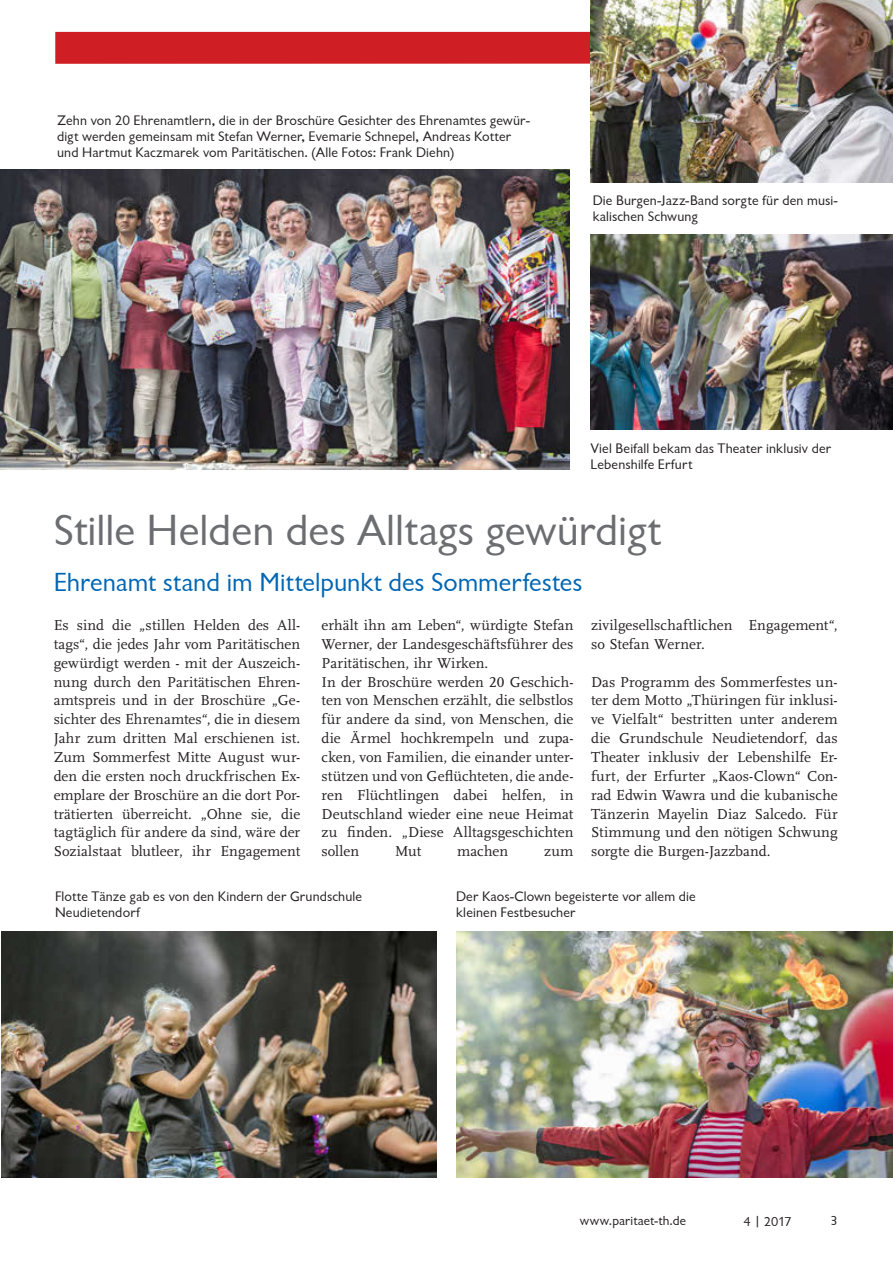
<style>
.page{position:relative;width:893px;height:1263px;background:#fff}
.page>*{position:absolute;margin:0;border:0;box-sizing:border-box;transform-origin:0 0}
.Antwort{font:45px "Chantilly";color:#6c6d70}
.Headline{font:27px "Chantilly";color:#0166b3}
.Copy{font:15px/18.9px "Scala LF";letter-spacing:.005em;color:#231f20;text-align:justify}
.BU{font:14.25px/15.8px "Chantilly";letter-spacing:.01em;color:#231f20}
.t1{font:13.5px "Chantilly";letter-spacing:.015em;color:#231f20}
</style>
<div class="page">
<div style="left:55px;top:32px;width:838px;height:32px;background:#d01e25"></div>
<img style="left:0;top:169px;width:570px;height:300px">
<img style="left:2px;top:931px;width:434px;height:247px">
<img style="left:590px;top:234px;width:303px;height:195px">
<img style="left:457px;top:931px;width:436px;height:247px">
<img style="left:590px;top:0;width:303px;height:183px">
<p class="BU" style="left:57px;top:113px;width:474px">Zehn von 20 Ehrenamtlern, die in der Broschüre Gesichter des Ehrenamtes gewür&shy;digt werden gemeinsam mit Stefan Werner, Evemarie Schnepel, Andreas Kotter und Hartmut Kaczmarek vom Paritätischen. (Alle Fotos: Frank Diehn)</p>
<p class="BU" style="left:593px;top:193px;width:246px">Die Burgen-Jazz-Band sorgte für den musi&shy;kalischen Schwung</p>
<p class="BU" style="left:590px;top:441px;width:242px">Viel Beifall bekam das Theater inklusiv der<br>Lebenshilfe Erfurt</p>
<p class="Antwort" style="left:54px;top:506px;width:609px">Stille Helden des Alltags gewürdigt</p>
<p class="Headline" style="left:54px;top:567px;width:530px">Ehrenamt stand im Mittelpunkt des Sommerfestes</p>
<p class="Copy" style="left:54px;top:616px;width:248px">Es sind die „stillen Helden des All&shy;tags“, die jedes Jahr vom Paritätischen gewürdigt werden - mit der Auszeich&shy;nung durch den Paritätischen Ehren&shy;amtspreis und in der Broschüre „Ge&shy;sichter des Ehrenamtes“, die in diesem Jahr zum dritten Mal erschienen ist.<br>Zum Sommerfest Mitte August wur&shy;den die ersten noch druckfrischen Ex&shy;emplare der Broschüre an die dort Por&shy;trätierten überreicht. „Ohne sie, die tagtäglich für andere da sind, wäre der Sozialstaat blutleer, ihr Engagement</p>
<p class="Copy" style="left:322px;top:616px;width:253px">erhält ihn am Leben“, würdigte Stefan Werner, der Landesgeschäftsführer des Paritätischen, ihr Wirken.</p>
<p class="Copy" style="left:322px;top:672px;width:253px">In der Broschüre werden 20 Geschich&shy;ten von Menschen erzählt, die selbstlos für andere da sind, von Menschen, die die Ärmel hochkrempeln und zupa&shy;cken, von Familien, die einander unter&shy;stützen und von Geflüchteten, die ande&shy;ren Flüchtlingen dabei helfen, in Deutschland wieder eine neue Heimat zu finden. „Diese Alltagsgeschichten sollen</p>
<p class="Copy" style="left:395px;top:842px;width:28px">Mut</p>
<p class="Copy" style="left:457px;top:842px;width:52px">machen</p>
<p class="Copy" style="left:544px;top:842px;width:31px">zum</p>
<p class="Copy" style="left:591px;top:616px;width:248px">zivilgesellschaftlichen Engagement“, so Stefan Werner.</p>
<p class="Copy" style="left:591px;top:672px;width:248px">Das Programm des Sommerfestes un&shy;ter dem Motto „Thüringen für inklusi&shy;ve Vielfalt“ bestritten unter anderem die Grundschule Neudietendorf, das Theater inklusiv der Lebenshilfe Er&shy;furt, der Erfurter „Kaos-Clown“ Con&shy;rad Edwin Wawra und die kubanische Tänzerin Mayelin Diaz Salcedo. Für Stimmung und den nötigen Schwung sorgte die Burgen-Jazzband.</p>
<p class="BU" style="left:55px;top:889px;width:309px">Flotte Tänze gab es von den Kindern der Grundschule<br>Neudietendorf</p>
<p class="BU" style="left:456px;top:889px;width:241px">Der Kaos-Clown begeisterte vor allem die</p>
<p class="BU" style="left:456px;top:905px;width:121px">kleinen Festbesucher</p>
<p class="t1" style="left:580px;top:1213px;width:108px">www.paritaet-th.de</p>
<p class="t1" style="left:744px;top:1214px;width:50px">4 | 2017</p>
<p class="t1" style="left:830px;top:1213px;width:9px">3</p>
</div>
